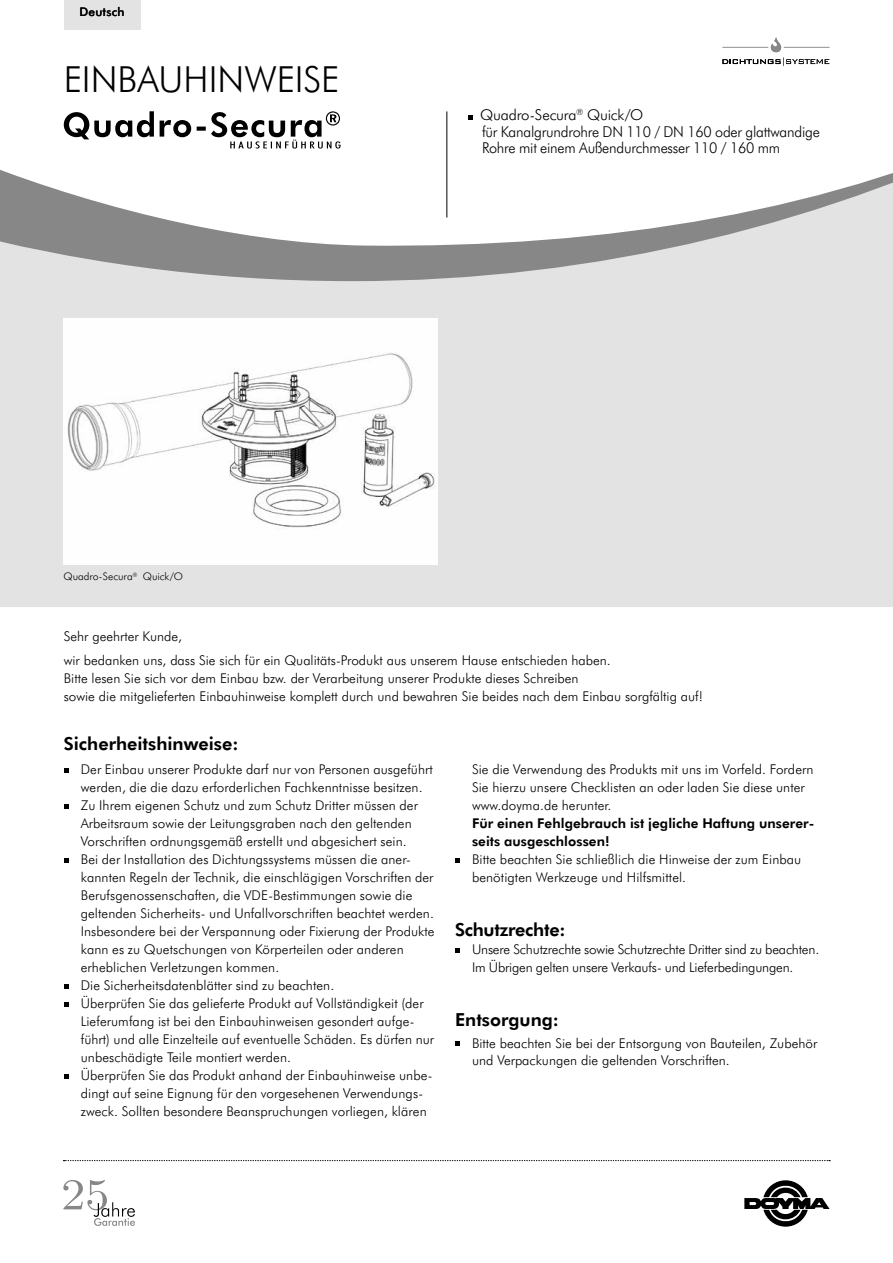
<style>
.page{position:relative;width:893px;height:1263px;background:#fff}
.page>*{position:absolute;margin:0;border:0;box-sizing:border-box;transform-origin:0 0}
.t1{font:300 36px "Futura BT";color:#000}
.t2{font:700 18px "Futura BT";color:#000}
.t3{font:300 15px/16.5px "Futura BT";letter-spacing:-.015em;color:#000}
.t4{font:300 13.5px/18px "Futura BT";letter-spacing:.005em;color:#000}
.t5{font:300 13.5px/18px "Futura BT";letter-spacing:-.015em;color:#000}
.t6{font:700 13.5px/18px "Futura BT";letter-spacing:.005em;color:#000}
.t7{font:500 12px "Futura BT";letter-spacing:.02em;color:#000}
.t8{font:300 10.5px "Futura BT";color:#000}
</style>
<div class="page">
<hr style="left:446px;top:111px;width:1px;height:107px;background:#000">
<div style="left:64px;top:0;width:76px;height:30px;background:#e3e3e3"></div>
<svg style="left:67px;top:111px;width:273px;height:5px"></svg>
<svg style="left:722px;top:37px;width:107px;height:29px"></svg>
<div style="left:0;top:281px;width:893px;height:326px;background:#e3e3e3"></div>
<svg style="left:0;top:116px;width:893px;height:165px"></svg>
<svg style="left:744px;top:1180px;width:86px;height:47px"></svg>
<svg style="left:63px;top:1160px;width:767px;height:1px"></svg>
<svg style="left:64px;top:768px;width:4px;height:4px"></svg>
<svg style="left:64px;top:804px;width:4px;height:4px"></svg>
<svg style="left:64px;top:858px;width:4px;height:4px"></svg>
<svg style="left:64px;top:984px;width:4px;height:5px"></svg>
<svg style="left:64px;top:1002px;width:4px;height:5px"></svg>
<svg style="left:64px;top:1074px;width:4px;height:5px"></svg>
<svg style="left:455px;top:858px;width:4px;height:4px"></svg>
<svg style="left:455px;top:948px;width:4px;height:5px"></svg>
<svg style="left:455px;top:1042px;width:4px;height:4px"></svg>
<svg style="left:63px;top:1180px;width:72px;height:46px"></svg>
<svg style="left:468px;top:116px;width:5px;height:4px"></svg>
<img style="left:63px;top:319px;width:375px;height:245px">
<p class="t7" style="left:79px;top:4px;width:47px">Deutsch</p>
<h1 class="t1" style="left:64px;top:54px;width:277px">EINBAUHINWEISE</h1>
<p class="t3" style="left:480px;top:106px;width:341px">Quadro-Secura<sup>®</sup> Quick/O<br>für Kanalgrundrohre DN 110 / DN 160 oder glattwandige<br>Rohre mit einem Außendurchmesser 110 / 160 mm</p>
<p class="t8" style="left:63px;top:569px;width:121px">Quadro-Secura<sup>®</sup> Quick/O</p>
<p class="t4" style="left:64px;top:623px;width:549px;line-height:24px">Sehr geehrter Kunde,<br>wir bedanken uns, dass Sie sich für ein Qualitäts-Produkt aus unserem Hause entschieden haben.</p>
<p class="t4" style="left:64px;top:668px;width:641px">Bitte lesen Sie sich vor dem Einbau bzw. der Verarbeitung unserer Produkte dieses Schreiben<br>sowie die mitgelieferten Einbauhinweise komplett durch und bewahren Sie beides nach dem Einbau sorgfältig auf!</p>
<h2 class="t2" style="left:64px;top:730px;width:176px">Sicherheitshinweise:</h2>
<p class="t4" style="left:81px;top:760px;width:355px">Der Einbau unserer Produkte darf nur von Personen ausgeführt werden, die die dazu erforderlichen Fachkenntnisse besitzen.<br>Zu Ihrem eigenen Schutz und zum Schutz Dritter müssen der Arbeitsraum sowie der Leitungsgraben nach den geltenden Vorschriften ordnungsgemäß erstellt und abgesichert sein.<br>Bei der Installation des Dichtungssystems müssen die aner&shy;kannten Regeln der Technik, die einschlägigen Vorschriften der Berufsgenossenschaften, die VDE-Bestimmungen sowie die geltenden Sicherheits- und Unfallvorschriften beachtet werden.<br>Insbesondere bei der Verspannung oder Fixierung der Produkte kann es zu Quetschungen von Körperteilen oder anderen erheblichen Verletzungen kommen.<br>Die Sicherheitsdatenblätter sind zu beachten.<br>Überprüfen Sie das gelieferte Produkt auf Vollständigkeit (der Lieferumfang ist bei den Einbauhinweisen gesondert aufge&shy;führt) und alle Einzelteile auf eventuelle Schäden. Es dürfen nur unbeschädigte Teile montiert werden.<br>Überprüfen Sie das Produkt anhand der Einbauhinweise unbe&shy;dingt auf seine Eignung für den vorgesehenen Verwendungs&shy;zweck. Sollten besondere Beanspruchungen vorliegen, klären</p>
<p class="t4" style="left:472px;top:760px;width:343px">Sie die Verwendung des Produkts mit uns im Vorfeld. Fordern<br>Sie hierzu unsere Checklisten an oder laden Sie diese unter www.doyma.de herunter.</p>
<p class="t6" style="left:472px;top:813px;width:344px">Für einen Fehlgebrauch ist jegliche Haftung unserer&shy;seits ausgeschlossen!</p>
<p class="t4" style="left:472px;top:850px;width:331px">Bitte beachten Sie schließlich die Hinweise der zum Einbau benötigten Werkzeuge und Hilfsmittel.</p>
<h2 class="t2" style="left:455px;top:917px;width:112px">Schutzrechte:</h2>
<p class="t5" style="left:472px;top:940px;width:349px">Unsere Schutzrechte sowie Schutzrechte Dritter sind zu beachten.<br>Im Übrigen gelten unsere Verkaufs- und Lieferbedingungen.</p>
<h2 class="t2" style="left:455px;top:1007px;width:105px">Entsorgung:</h2>
<p class="t4" style="left:472px;top:1034px;width:347px;line-height:17px">Bitte beachten Sie bei der Entsorgung von Bauteilen, Zubehör und Verpackungen die geltenden Vorschriften.</p>
</div>
